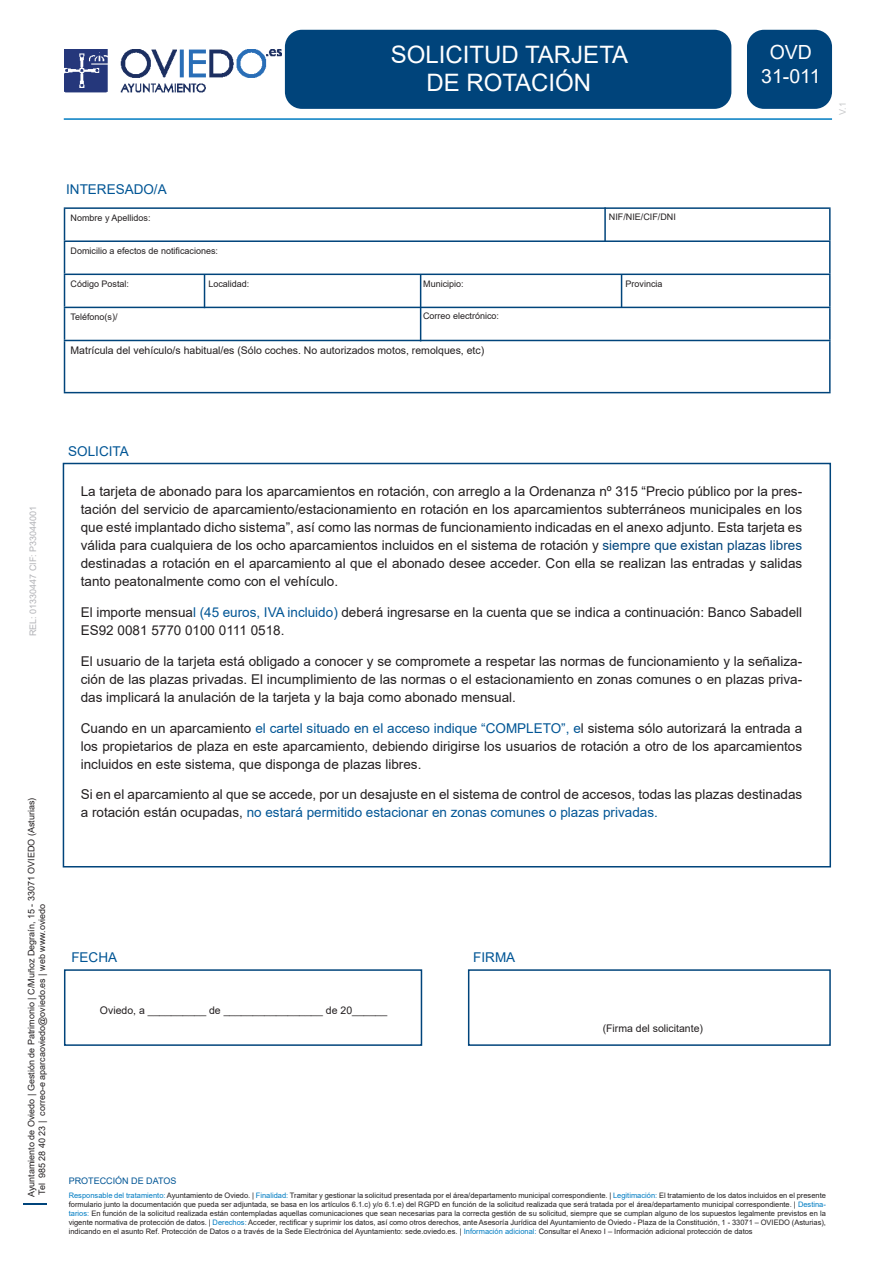
<style>
.page{position:relative;width:893px;height:1263px;background:#fff}
.page>*{position:absolute;margin:0;border:0;box-sizing:border-box;transform-origin:0 0}
.t1{font:24px/28.8px "Arial";color:#fff;text-align:center}
.t2{font:19.5px/23.4px "Arial";color:#fff;text-align:center}
.t3{font:13.5px/18px "Arial";color:#231f20;text-align:justify}
.t4{font:13.5px "Arial";color:#005595}
.t5{font:10.5px "Arial";color:#231f20}
.t6{font:9px/10.8px "Arial";color:#231f20}
.t7{font:9px "Arial";color:#b2b3b7}
.t8{font:9px "Arial";color:#005595}
.t9{font:9px "Arial";color:#c7c8ca}
.t10{font:7.5px/9px "Arial";color:#231f20;text-align:justify}
.s1{color:#00447b}
.s2{color:#005595}
.s3{color:#007cc2}
</style>
<div class="page">
<div style="left:285px;top:30px;width:446px;height:79px;background:#00447b;border-radius:17px"></div>
<div style="left:747px;top:30px;width:85px;height:79px;background:#00447b;border-radius:17px"></div>
<img style="left:64px;top:49px;width:217px;height:44px">
<hr style="left:64px;top:118px;width:768px;height:2px;background:#007cc2">
<div style="left:63px;top:463px;width:768px;height:404px;border:2px solid #00447b"></div>
<hr style="left:23px;top:1202px;width:24px;height:2px;background:#00447b">
<div style="left:64px;top:969px;width:358px;height:77px;border:2px solid #00447b"></div>
<div style="left:468px;top:969px;width:363px;height:77px;border:2px solid #00447b"></div>
<hr style="left:64px;top:207px;width:767px;height:2px;background:#00447b">
<hr style="left:64px;top:209px;width:1px;height:31px;background:#00447b">
<hr style="left:829px;top:209px;width:2px;height:31px;background:#00447b">
<hr style="left:64px;top:240px;width:767px;height:2px;background:#00447b">
<hr style="left:64px;top:242px;width:1px;height:32px;background:#00447b">
<hr style="left:829px;top:242px;width:2px;height:32px;background:#00447b">
<hr style="left:64px;top:274px;width:767px;height:1px;background:#00447b">
<hr style="left:64px;top:275px;width:1px;height:32px;background:#00447b">
<hr style="left:829px;top:275px;width:2px;height:32px;background:#00447b">
<hr style="left:64px;top:307px;width:767px;height:1px;background:#00447b">
<hr style="left:64px;top:308px;width:1px;height:32px;background:#00447b">
<hr style="left:829px;top:308px;width:2px;height:32px;background:#00447b">
<hr style="left:64px;top:340px;width:767px;height:1px;background:#00447b">
<hr style="left:64px;top:341px;width:1px;height:51px;background:#00447b">
<hr style="left:829px;top:341px;width:2px;height:51px;background:#00447b">
<hr style="left:64px;top:392px;width:767px;height:1px;background:#00447b">
<hr style="left:204px;top:274px;width:1px;height:34px;background:#00447b">
<hr style="left:621px;top:275px;width:1px;height:32px;background:#00447b">
<hr style="left:420px;top:275px;width:1px;height:66px;background:#00447b">
<hr style="left:604px;top:207px;width:2px;height:34px;background:#00447b">
<h1 class="t1" style="left:391px;top:40px;width:239px">SOLICITUD TARJETA<br>DE ROTACIÓN</h1>
<h2 class="t2" style="left:761px;top:41px;width:61px">OVD<br>31-011</h2>
<p class="t9" style="left:837px;top:115px;width:14px;rotate:-90deg">V.1</p>
<p class="t4" style="left:66px;top:180px;width:102px">INTERESADO/A</p>
<p class="t6" style="left:71px;top:212px;width:82px">Nombre y Apellidos:</p>
<p class="t6" style="left:71px;top:245px;width:149px">Domicilio a efectos de notificaciones:</p>
<p class="t6" style="left:71px;top:278px;width:60px">Código Postal:</p>
<p class="t6" style="left:71px;top:311px;width:49px">Teléfono(s)/</p>
<p class="t5" style="left:71px;top:343px;width:415px">Matrícula del vehículo/s habitual/es (Sólo coches. No autorizados motos, remolques, etc)</p>
<p class="t6" style="left:208px;top:278px;width:43px">Localidad:</p>
<p class="t6" style="left:423px;top:278px;width:42px">Municipio:</p>
<p class="t6" style="left:423px;top:311px;width:78px">Correo electrónico:</p>
<p class="t6" style="left:609px;top:211px;width:69px">NIF/NIE/CIF/DNI</p>
<p class="t6" style="left:625px;top:278px;width:39px">Provincia</p>
<p class="t7" style="left:27px;top:636px;width:132px;rotate:-90deg">REL: 01330447 CIF: P33044001</p>
<p class="t6" style="left:26px;top:1197px;width:401px;rotate:-90deg">Ayuntamiento de Oviedo | Gestión de Patrimonio | C/Muñoz Degraín, 15 - 33071 OVIEDO (Asturias)<br>Tel 985 28 40 23 | correo-e aparcaoviedo@oviedo.es | web www.oviedo</p>
<p class="t4" style="left:68px;top:442px;width:62px">SOLICITA</p>
<p class="t3" style="left:81px;top:482px;width:723px">La tarjeta de abonado para los aparcamientos en rotación, con arreglo a la Ordenanza nº 315 “Precio público por la pres&shy;tación del servicio de aparcamiento/estacionamiento en rotación en los aparcamientos subterráneos municipales en los que esté implantado dicho sistema”, así como las normas de funcionamiento indicadas en el anexo adjunto. Esta tarjeta es válida para cualquiera de los ocho aparcamientos incluidos en el sistema de rotación y <span class="s1">siempre que existan plazas libres </span>destinadas a rotación en el aparcamiento al que el abonado desee acceder. Con ella se realizan las entradas y salidas tanto peatonalmente como con el vehículo.</p>
<p class="t3" style="left:81px;top:603px;width:723px">El importe mensua<span class="s2">l (45 euros, IVA incluido)</span> deberá ingresarse en la cuenta que se indica a continuación: Banco Sabadell<br>ES92 0081 5770 0100 0111 0518.</p>
<p class="t3" style="left:81px;top:652px;width:723px">El usuario de la tarjeta está obligado a conocer y se compromete a respetar las normas de funcionamiento y la señaliza&shy;ción de las plazas privadas. El incumplimiento de las normas o el estacionamiento en zonas comunes o en plazas priva&shy;das implicará la anulación de la tarjeta y la baja como abonado mensual.</p>
<p class="t3" style="left:81px;top:719px;width:723px">Cuando en un aparcamiento <span class="s2">el cartel situado en el acceso indique “COMPLETO”, e</span>l sistema sólo autorizará la entrada a los propietarios de plaza en este aparcamiento, debiendo dirigirse los usuarios de rotación a otro de los aparcamientos incluidos en este sistema, que disponga de plazas libres.</p>
<p class="t3" style="left:81px;top:785px;width:723px">Si en el aparcamiento al que se accede, por un desajuste en el sistema de control de accesos, todas las plazas destinadas a rotación están ocupadas, <span class="s2">no estará permitido estacionar en zonas comunes o plazas privadas.</span></p>
<p class="t4" style="left:71px;top:948px;width:47px">FECHA</p>
<p class="t4" style="left:473px;top:948px;width:43px">FIRMA</p>
<p class="t5" style="left:100px;top:1003px;width:289px">Oviedo, a __________ de _________________ de 20______</p>
<p class="t5" style="left:603px;top:1021px;width:102px">(Firma del solicitante)</p>
<p class="t8" style="left:69px;top:1175px;width:109px">PROTECCIÓN DE DATOS</p>
<p class="t10" style="left:69px;top:1190px;width:759px"><span class="s3">Responsable del tratamiento:</span> Ayuntamiento de Oviedo. | <span class="s3">Finalidad:</span> Tramitar y gestionar la solicitud presentada por el área/departamento municipal correspondiente. | <span class="s3">Legitimación:</span> El tratamiento de los datos incluidos en el presente formulario junto la documentación que pueda ser adjuntada, se basa en los artículos 6.1.c) y/o 6.1.e) del RGPD en función de la solicitud realizada que será tratada por el área/departamento municipal correspondiente. | <span class="s3">Destina&shy;tarios:</span> En función de la solicitud realizada están contempladas aquellas comunicaciones que sean necesarias para la correcta gestión de su solicitud, siempre que se cumplan alguno de los supuestos legalmente previstos en la vigente normativa de protección de datos. | <span class="s3">Derechos:</span> Acceder, rectificar y suprimir los datos, así como otros derechos, ante Asesoría Jurídica del Ayuntamiento de Oviedo - Plaza de la Constitución, 1 - 33071 – OVIEDO (Asturias), indicando en el asunto Ref. Protección de Datos o a través de la Sede Electrónica del Ayuntamiento: sede.oviedo.es. | <span class="s3">Información adicional:</span> Consultar el Anexo I – Información adicional protección de datos</p>
</div>
